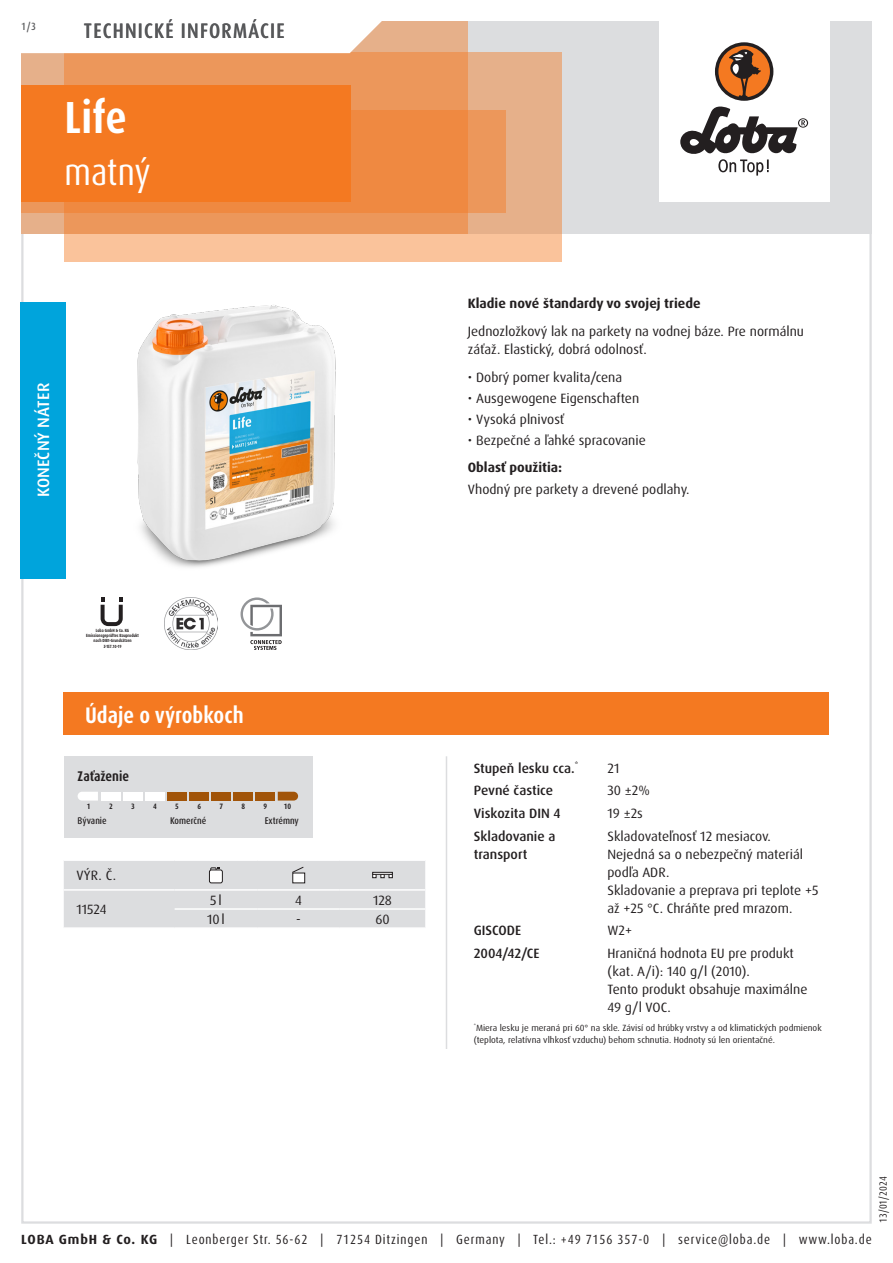
<style>
.page{position:relative;width:893px;height:1263px;background:#fff}
.page>*{position:absolute;margin:0;border:0;box-sizing:border-box;transform-origin:0 0}
.Produktname_weiss{font:700 condensed 45px "Dax Pro";color:#fff}
.Variante_weiss{font:condensed 37.5px "Dax Pro";letter-spacing:-.005em;color:#fff}
.Abschnitt{font:700 condensed 22.5px "Dax Pro";color:#fff}
.TI{font:500 condensed 21px "Dax Pro";letter-spacing:.06em;color:#57585a}
.Produktart_Versiegelung{font:500 16.5px "Dax Pro";letter-spacing:.01em;color:#fff}
.skala_name{font:700 condensed 14.1px "Dax Pro";color:#231f20}
.Text_ohne_Silbentrennung{font:13.5px/18px "Dax Pro";color:#231f20}
.Text{font:13.5px/18px "Dax Pro";color:#231f20}
.Text_Medium{font:500 13.5px/18px "Dax Pro";color:#231f20}
.Text_Bold{font:700 13.5px "Dax Pro";color:#231f20}
.Text_zentriert{font:13.5px "Dax Pro";color:#231f20}
.Text_Großbuchstaben{font:13.5px "Dax Pro";color:#231f20}
.t1{font:condensed 13.35px "Dax Pro";letter-spacing:.065em;color:#231f20}
.t2{font:condensed 10.5px "Dax Pro";color:#231f20}
.t3{font:500 condensed 10.5px "Dax Pro";color:#57585a}
.skala_desc_middle{font:500 condensed 9.75px "Dax Pro";color:#231f20}
.skala_desc_right{font:500 condensed 9.75px "Dax Pro";color:#231f20}
.skala_desc_left{font:500 condensed 9.75px "Dax Pro";color:#231f20}
.Footnote{font:9px/12px "Dax Pro";color:#231f20}
.skala_number{font:700 condensed 7.8px "Dax Pro";color:#231f20}
.t4{font:700 4.5px/5.2px "Dax Pro";color:#231f20;text-align:center;scale:.82 1}
.s1{font-weight:700;font-stretch:normal}
</style>
<div class="page">
<hr style="left:446px;top:756px;width:1px;height:293px;background:#dcdddf">
<svg style="left:64px;top:861px;width:361px;height:67px;background:#dcdddf"></svg>
<div style="left:372px;top:872px;width:21px;height:3px;background:#fff;border:1px solid #231f20"></div>
<div style="left:64px;top:756px;width:249px;height:82px;background:#dcdddf"></div>
<svg style="left:78px;top:792px;width:20px;height:8px"></svg>
<div style="left:101px;top:792px;width:20px;height:8px;background:#fff"></div>
<div style="left:123px;top:792px;width:20px;height:8px;background:#fff"></div>
<div style="left:145px;top:792px;width:20px;height:8px;background:#fff"></div>
<div style="left:167px;top:792px;width:20px;height:8px;background:#a15409"></div>
<div style="left:189px;top:792px;width:20px;height:8px;background:#a15409"></div>
<div style="left:212px;top:792px;width:19px;height:8px;background:#a15409"></div>
<div style="left:234px;top:792px;width:19px;height:8px;background:#a15409"></div>
<div style="left:256px;top:792px;width:19px;height:8px;background:#a15409"></div>
<svg style="left:278px;top:792px;width:20px;height:8px"></svg>
<div style="left:64px;top:692px;width:765px;height:43px;background:#f47921"></div>
<svg style="left:101px;top:597px;width:22px;height:29px"></svg>
<img style="left:165px;top:597px;width:52px;height:53px">
<svg style="left:241px;top:597px;width:41px;height:53px"></svg>
<img style="left:137px;top:305px;width:199px;height:263px">
<div style="left:20px;top:302px;width:46px;height:276px;background:#00a4dc"></div>
<div style="left:21px;top:21px;width:851px;height:213px;background:#dcdddf"></div>
<div style="left:659px;top:0;width:170px;height:202px;background:#fff"></div>
<svg style="left:680px;top:106px;width:128px;height:70px"></svg>
<div style="left:715px;top:42px;width:58px;height:59px;background:#231f20;border-radius:50%"></div>
<svg style="left:718px;top:45px;width:52px;height:52px"></svg>
<div style="left:64px;top:52px;width:497px;height:209px;background:linear-gradient(to right,#fec79f,#efb992)"></div>
<div style="left:21px;top:111px;width:485px;height:102px;background:#ec975b"></div>
<svg style="left:21px;top:21px;width:447px;height:213px;background:#ec9355"></svg>
<svg style="left:21px;top:21px;width:411px;height:34px;background:#faede4"></svg>
<div style="left:21px;top:85px;width:330px;height:117px;background:#f47921"></div>
<p class="t3" style="left:21px;top:19px;width:16px">1/3</p>
<p class="TI" style="left:84px;top:17px;width:202px">TECHNICKÉ INFORMÁCIE</p>
<p class="Produktname_weiss" style="left:65px;top:89px;width:64px">Life</p>
<p class="Variante_weiss" style="left:65px;top:148px;width:88px">matný</p>
<p class="Produktart_Versiegelung" style="left:33px;top:497px;width:116px;rotate:-90deg">KONEČNÝ NÁTER</p>
<p class="t4" style="left:86px;top:628px;width:66px">Loba GmbH &amp; Co. KG<br>Emissionsgeprüftes Bauprodukt nach DIBt-Grundsätzen<br>Z-157.10-19</p>
<p class="Abschnitt" style="left:85px;top:700px;width:160px">Údaje o výrobkoch</p>
<p class="skala_name" style="left:78px;top:767px;width:53px">Zaťaženie</p>
<p class="skala_number" style="left:87px;top:802px;width:5px">1</p>
<p class="skala_number" style="left:109px;top:802px;width:5px">2</p>
<p class="skala_number" style="left:131px;top:802px;width:5px">3</p>
<p class="skala_number" style="left:153px;top:802px;width:5px">4</p>
<p class="skala_number" style="left:175px;top:802px;width:5px">5</p>
<p class="skala_number" style="left:197px;top:802px;width:5px">6</p>
<p class="skala_number" style="left:219px;top:802px;width:5px">7</p>
<p class="skala_number" style="left:241px;top:802px;width:5px">8</p>
<p class="skala_number" style="left:264px;top:802px;width:5px">9</p>
<p class="skala_number" style="left:284px;top:802px;width:9px">10</p>
<p class="skala_desc_left" style="left:78px;top:815px;width:31px">Bývanie</p>
<p class="skala_desc_middle" style="left:170px;top:815px;width:38px">Komerčné</p>
<p class="skala_desc_right" style="left:265px;top:815px;width:36px">Extrémny</p>
<p class="Text_Großbuchstaben" style="left:77px;top:867px;width:41px">VÝR. Č.</p>
<p class="Text" style="left:77px;top:901px;width:32px">11524</p>
<p class="Text_zentriert" style="left:210px;top:891px;width:13px">5l</p>
<p class="Text_zentriert" style="left:295px;top:891px;width:8px">4</p>
<p class="Text_zentriert" style="left:373px;top:891px;width:20px">128</p>
<p class="Text_zentriert" style="left:207px;top:910px;width:19px">10l</p>
<p class="Text_zentriert" style="left:296px;top:910px;width:6px">-</p>
<p class="Text_zentriert" style="left:375px;top:910px;width:16px">60</p>
<p class="Text_Bold" style="left:468px;top:295px;width:234px">Kladie nové štandardy vo svojej triede</p>
<p class="Text" style="left:468px;top:323px;width:338px">Jednozložkový lak na parkety na vodnej báze. Pre normálnu záťaž. Elastický, dobrá odolnosť.</p>
<p class="Text" style="left:468px;top:368px;width:156px">• Dobrý pomer kvalita/cena</p>
<p class="Text" style="left:468px;top:389px;width:173px">• Ausgewogene Eigenschaften</p>
<p class="Text" style="left:468px;top:410px;width:98px">• Vysoká plnivosť</p>
<p class="Text" style="left:468px;top:431px;width:180px">• Bezpečné a ľahké spracovanie</p>
<p class="Text_Bold" style="left:468px;top:459px;width:96px">Oblasť použitia:</p>
<p class="Text" style="left:468px;top:480px;width:223px">Vhodný pre parkety a drevené podlahy.</p>
<p class="Text_Medium" style="left:474px;top:759px;width:106px">Stupeň lesku cca.<sup>*</sup></p>
<p class="Text_ohne_Silbentrennung" style="left:607px;top:759px;width:14px">21</p>
<p class="Text_Medium" style="left:474px;top:782px;width:81px">Pevné častice</p>
<p class="Text_ohne_Silbentrennung" style="left:607px;top:782px;width:44px">30 ±2%</p>
<p class="Text_Medium" style="left:474px;top:804px;width:88px">Viskozita DIN 4</p>
<p class="Text_ohne_Silbentrennung" style="left:607px;top:804px;width:37px">19 ±2s</p>
<p class="Text_Medium" style="left:474px;top:827px;width:83px">Skladovanie a transport</p>
<p class="Text_ohne_Silbentrennung" style="left:607px;top:827px;width:165px">Skladovateľnosť 12 mesiacov.</p>
<p class="Text_ohne_Silbentrennung" style="left:607px;top:845px;width:197px">Nejedná sa o nebezpečný materiál podľa ADR.</p>
<p class="Text_ohne_Silbentrennung" style="left:607px;top:881px;width:212px">Skladovanie a preprava pri teplote +5 až +25 °C. Chráňte pred mrazom.</p>
<p class="Text_Medium" style="left:474px;top:922px;width:49px">GISCODE</p>
<p class="Text_ohne_Silbentrennung" style="left:607px;top:922px;width:26px">W2+</p>
<p class="Text_Medium" style="left:474px;top:944px;width:67px">2004/42/CE</p>
<p class="Text_ohne_Silbentrennung" style="left:607px;top:944px;width:188px">Hraničná hodnota EU pre produkt (kat. A/i): 140 g/l (2010).</p>
<p class="Text_ohne_Silbentrennung" style="left:607px;top:980px;width:202px">Tento produkt obsahuje maximálne<br>49 g/l VOC.</p>
<p class="Footnote" style="left:474px;top:1022px;width:349px"><sup>*</sup>Miera lesku je meraná pri 60° na skle. Závisí od hrúbky vrstvy a od klimatických podmienok (teplota, relatívna vlhkosť vzduchu) behom schnutia. Hodnoty sú len orientačné.</p>
<p class="t2" style="left:876px;top:1222px;width:48px;rotate:-90deg">13/01/2024</p>
<p class="t1" style="left:21px;top:1230px;width:852px"><span class="s1">LOBA GmbH &amp; Co. KG</span> | Leonberger Str. 56-62 | 71254 Ditzingen | Germany | Tel.: +49 7156 357-0 | service@loba.de | www.loba.de</p>
</div>
